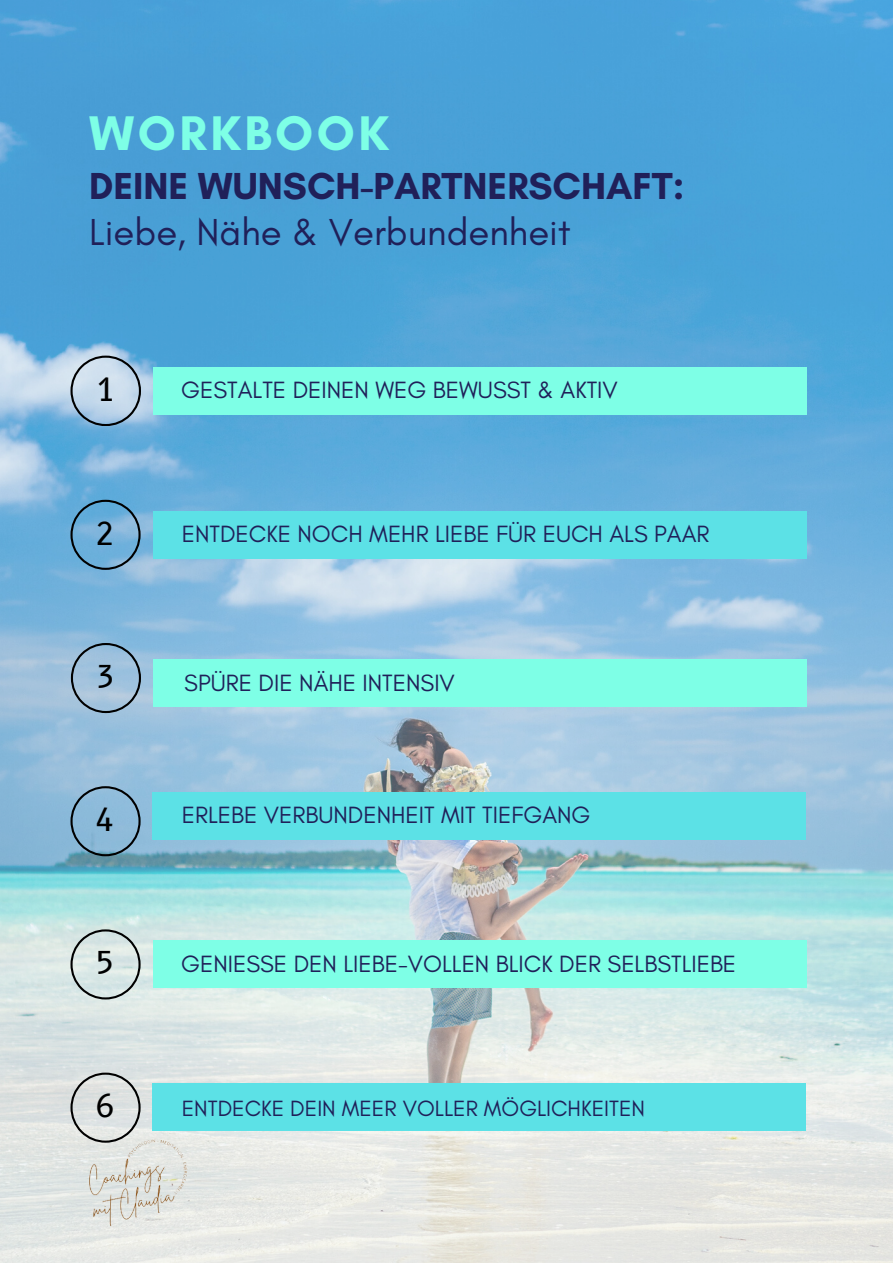
<style>
.page{position:relative;width:893px;height:1264px;background:#fff}
.page>*{position:absolute;margin:0;border:0;box-sizing:border-box;transform-origin:0 0}
.t1{font:700 49.5px "Glacial Indifference";letter-spacing:.07em;color:#7effe6}
.t2{font:700 38.25px "Glacial Indifference";color:#202059}
.t3{font:38.25px "Glacial Indifference";color:#202059}
.t4{font:30.9px "B612";color:#000}
.t5{font:30.75px "B612";color:#000}
.t6{font:24px "Glacial Indifference";color:#202059}
.t7{font:22.5px "Glacial Indifference";color:#202059}
</style>
<div class="page">
<img style="left:0;top:0;width:892px;height:1262px">
<svg style="left:70px;top:355px;width:71px;height:71px;background:#abc1d5"></svg>
<svg style="left:70px;top:500px;width:70px;height:70px;background:#68a1c7"></svg>
<svg style="left:71px;top:643px;width:70px;height:70px;background:#91b0c9"></svg>
<svg style="left:70px;top:786px;width:70px;height:70px;background:#7ea8c4"></svg>
<div style="left:153px;top:367px;width:653px;height:47px;background:#7effe6"></div>
<div style="left:153px;top:511px;width:653px;height:47px;background:#5ce1e6"></div>
<div style="left:152px;top:791px;width:653px;height:48px;background:#5ce1e6"></div>
<div style="left:153px;top:659px;width:653px;height:48px;background:#7effe6"></div>
<svg style="left:70px;top:929px;width:70px;height:70px;background:#c5d2d0"></svg>
<div style="left:153px;top:940px;width:653px;height:47px;background:#7effe6"></div>
<svg style="left:70px;top:1072px;width:70px;height:13px"></svg>
<div style="left:152px;top:1083px;width:653px;height:48px;background:#5ce1e6"></div>
<img style="left:56px;top:1085px;width:164px;height:177px">
<p class="t1" style="left:89px;top:103px;width:301px">WORKBOOK</p>
<p class="t2" style="left:89px;top:163px;width:596px">DEINE WUNSCH-PARTNERSCHAFT:</p>
<p class="t3" style="left:89px;top:209px;width:483px">Liebe, Nähe &amp; Verbundenheit</p>
<p class="t4" style="left:96px;top:371px;width:22px">1</p>
<p class="t6" style="left:181px;top:375px;width:438px">GESTALTE DEINEN WEG BEWUSST &amp; AKTIV</p>
<p class="t5" style="left:96px;top:515px;width:21px">2</p>
<p class="t6" style="left:182px;top:519px;width:529px">ENTDECKE NOCH MEHR LIEBE FÜR EUCH ALS PAAR</p>
<p class="t5" style="left:96px;top:658px;width:21px">3</p>
<p class="t6" style="left:184px;top:668px;width:272px">SPÜRE DIE NÄHE INTENSIV</p>
<p class="t5" style="left:96px;top:801px;width:21px">4</p>
<p class="t6" style="left:182px;top:800px;width:410px">ERLEBE VERBUNDENHEIT MIT TIEFGANG</p>
<p class="t5" style="left:96px;top:944px;width:21px">5</p>
<p class="t6" style="left:181px;top:949px;width:556px">GENIESSE DEN LIEBE-VOLLEN BLICK DER SELBSTLIEBE</p>
<p class="t5" style="left:96px;top:1087px;width:21px">6</p>
<p class="t7" style="left:182px;top:1094px;width:465px">ENTDECKE DEIN MEER VOLLER MÖGLICHKEITEN</p>
</div>
